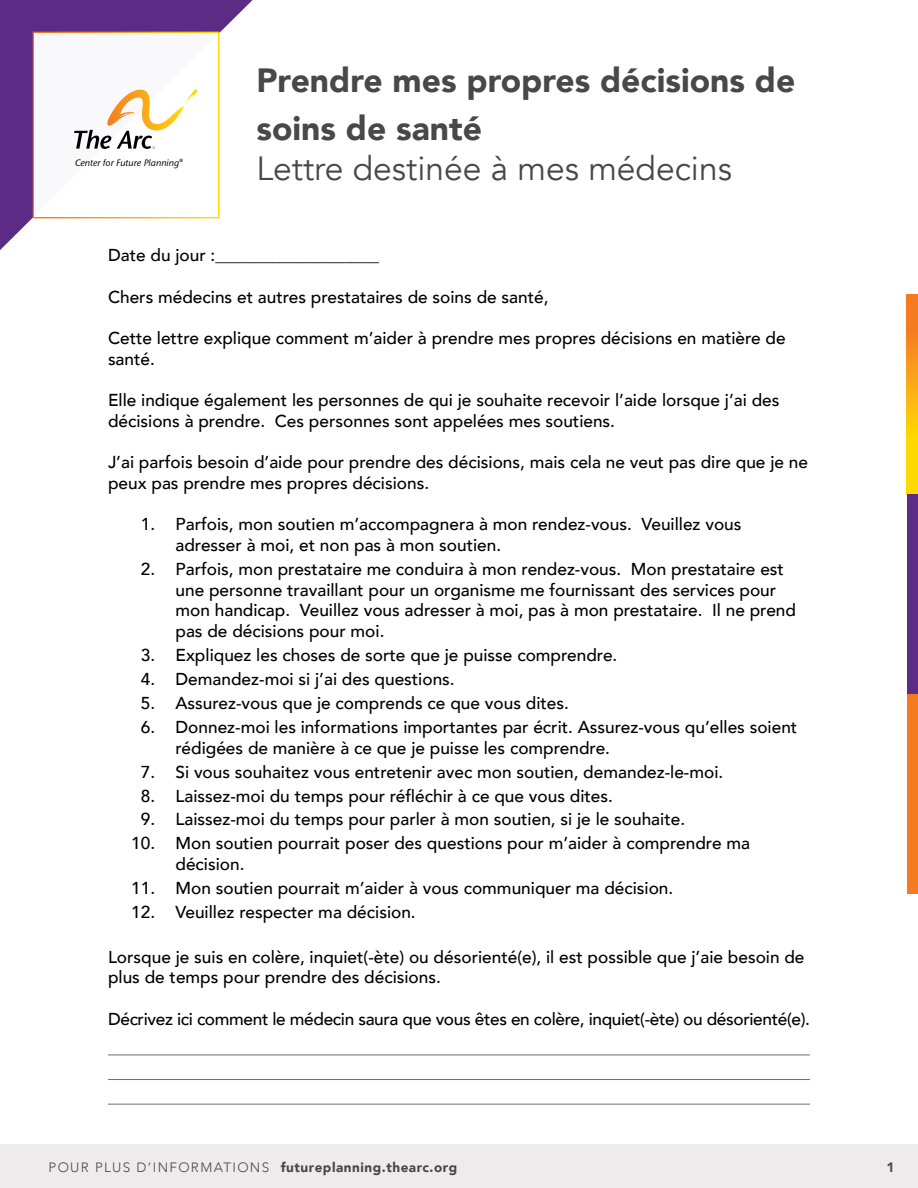
<style>
.page{position:relative;width:918px;height:1188px;background:#fff}
.page>*{position:absolute;margin:0;border:0;box-sizing:border-box;transform-origin:0 0}
.t1{font:900 33.6px/47.7px "Avenir";color:#484848}
.t2{font:33.6px "Avenir";color:#484848}
.body{font:500 17.25px/20.7px "Avenir";color:#000}
.body-2{font:500 17.25px "Avenir";letter-spacing:-.02em;color:#000}
.t3{font:900 13.5px "Avenir";letter-spacing:.04em;color:#484848}
.t4{font:italic 500 9.3px "Stone Sans ITC Std";color:#000}
.s1{font-weight:300}
</style>
<div class="page">
<svg style="left:0;top:0;width:253px;height:250px"></svg>
<div style="left:33px;top:32px;width:187px;height:186px;background:#f9f8fb;border:3px solid #fff"></div>
<svg style="left:74px;top:90px;width:124px;height:59px"></svg>
<svg style="left:907px;top:295px;width:11px;height:199px;background:#faaf10"></svg>
<div style="left:907px;top:495px;width:11px;height:199px;background:#5c2b85"></div>
<div style="left:907px;top:694px;width:11px;height:199px;background:#f47b20"></div>
<div style="left:0;top:1144px;width:918px;height:44px;background:#edebeb"></div>
<hr style="left:108px;top:1055px;width:702px;height:1px;background:#6d6e71">
<hr style="left:108px;top:1079px;width:702px;height:1px;background:#6d6e71">
<hr style="left:108px;top:1104px;width:702px;height:1px;background:#6d6e71">
<p class="t4" style="left:75px;top:157px;width:109px">Center for Future Planning®</p>
<p class="t1" style="left:256px;top:56px;width:540px">Prendre mes propres décisions de soins de santé</p>
<p class="t2" style="left:256px;top:149px;width:477px">Lettre destinée à mes médecins</p>
<p class="body" style="left:108px;top:244px;width:273px">Date du jour :___________________</p>
<p class="body" style="left:108px;top:285px;width:442px">Chers médecins et autres prestataires de soins de santé,</p>
<p class="body" style="left:108px;top:327px;width:679px">Cette lettre explique comment m’aider à prendre mes propres décisions en matière de santé.</p>
<p class="body" style="left:108px;top:389px;width:673px">Elle indique également les personnes de qui je souhaite recevoir l’aide lorsque j’ai des décisions à prendre. Ces personnes sont appelées mes soutiens.</p>
<p class="body" style="left:108px;top:451px;width:702px">J’ai parfois besoin d’aide pour prendre des décisions, mais cela ne veut pas dire que je ne peux pas prendre mes propres décisions.</p>
<p class="body" style="left:176px;top:513px;width:568px;text-indent:-35px">1. Parfois, mon soutien m’accompagnera à mon rendez-vous. Veuillez vous adresser à moi, et non pas à mon soutien.</p>
<p class="body" style="left:176px;top:558px;width:622px;text-indent:-35px">2. Parfois, mon prestataire me conduira à mon rendez-vous. Mon prestataire est une personne travaillant pour un organisme me fournissant des services pour mon handicap. Veuillez vous adresser à moi, pas à mon prestataire. Il ne prend pas de décisions pour moi.</p>
<p class="body" style="left:141px;top:644px;width:478px">3. Expliquez les choses de sorte que je puisse comprendre.</p>
<p class="body" style="left:141px;top:668px;width:315px">4. Demandez-moi si j’ai des questions.</p>
<p class="body" style="left:141px;top:692px;width:430px">5. Assurez-vous que je comprends ce que vous dites.</p>
<p class="body" style="left:176px;top:716px;width:623px;text-indent:-35px">6. Donnez-moi les informations importantes par écrit. Assurez-vous qu’elles soient rédigées de manière à ce que je puisse les comprendre.</p>
<p class="body" style="left:141px;top:760px;width:584px">7. Si vous souhaitez vous entretenir avec mon soutien, demandez-le-moi.</p>
<p class="body" style="left:141px;top:784px;width:474px">8. Laissez-moi du temps pour réfléchir à ce que vous dites.</p>
<p class="body" style="left:141px;top:808px;width:546px">9. Laissez-moi du temps pour parler à mon soutien, si je le souhaite.</p>
<p class="body" style="left:176px;top:832px;width:576px;text-indent:-44px">10. Mon soutien pourrait poser des questions pour m’aider à comprendre ma décision.</p>
<p class="body" style="left:131px;top:877px;width:544px">11. Mon soutien pourrait m’aider à vous communiquer ma décision.</p>
<p class="body" style="left:131px;top:901px;width:286px">12. Veuillez respecter ma décision.</p>
<p class="body" style="left:108px;top:945px;width:698px">Lorsque je suis en colère, inquiet(-ète) ou désorienté(e), il est possible que j’aie besoin de plus de temps pour prendre des décisions.</p>
<p class="body-2" style="left:108px;top:1004px;width:703px">Décrivez ici comment le médecin saura que vous êtes en colère, inquiet(-ète) ou désorienté(e).</p>
<p class="t3" style="left:49px;top:1155px;width:410px"><span class="s1">POUR PLUS D’INFORMATIONS</span> futureplanning.thearc.org</p>
<p class="t3" style="left:886px;top:1155px;width:9px">1</p>
</div>
